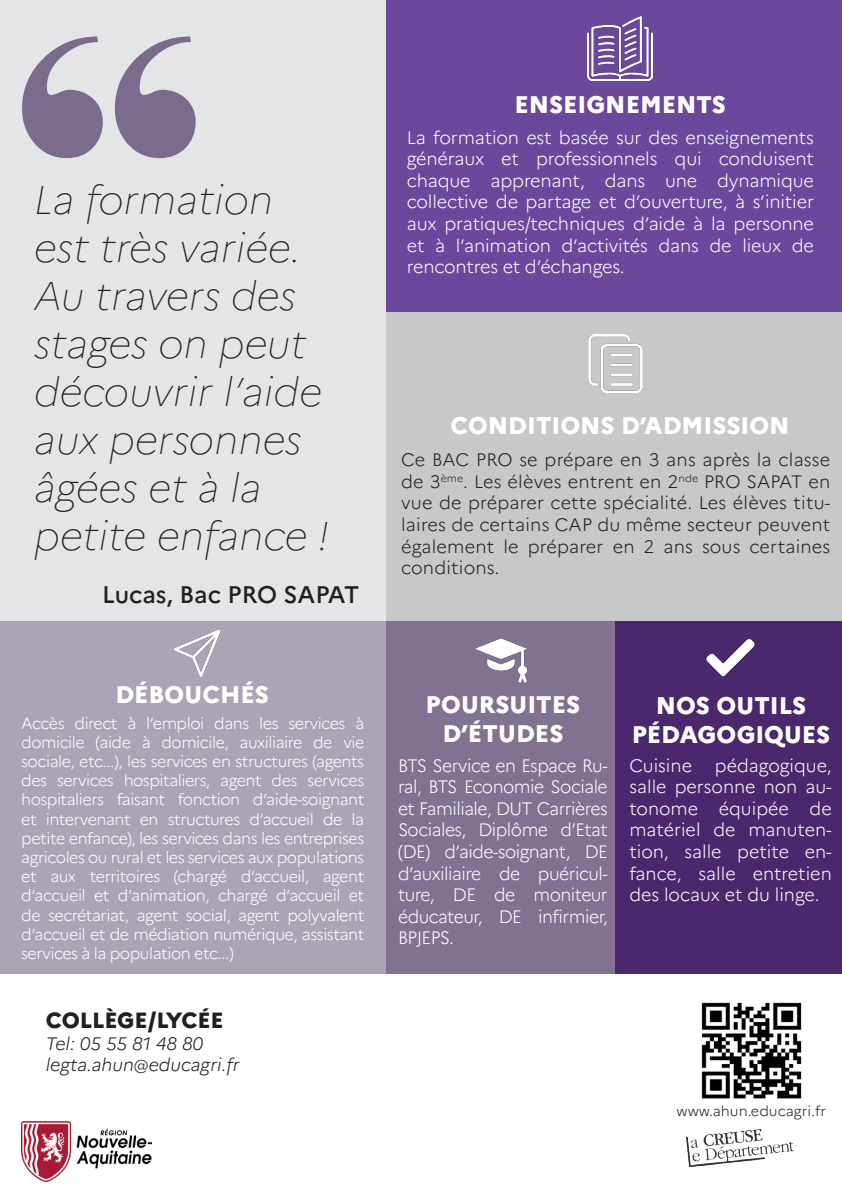
<style>
.page{position:relative;width:842px;height:1191px;background:#fff}
.page>*{position:absolute;margin:0;border:0;box-sizing:border-box;transform-origin:0 0}
.t1{font:400px "Elephant";color:#7b6b8c}
.t2{font:italic 100 40px/48px "Marianne";color:#231f20}
.t3{font:800 24px "Marianne";color:#fff}
.t4{font:500 24px "Marianne";letter-spacing:-.005em;color:#231f20}
.t5{font:800 22px "Marianne";color:#231f20}
.t6{font:300 18px/21.6px "Marianne";letter-spacing:-.01em;color:#fff;text-align:justify}
.t7{font:300 18px/21.6px "Marianne";letter-spacing:.01em;color:#231f20;text-align:justify}
.t8{font:italic 300 18px "Marianne";color:#231f20}
.t9{font:300 16px/19.2px "Marianne";letter-spacing:-.03em;color:#fff;text-align:justify}
.t10{font:300 14px "Marianne";color:#231f20}
</style>
<div class="page">
<div style="left:0;top:0;width:386px;height:622px;background:#e4e5e7"></div>
<div style="left:0;top:621px;width:386px;height:352px;background:#aca4b5"></div>
<div style="left:386px;top:311px;width:456px;height:310px;background:#c7c8ca"></div>
<div style="left:386px;top:0;width:456px;height:311px;background:#6a499d"></div>
<div style="left:386px;top:621px;width:230px;height:352px;background:#817291"></div>
<div style="left:616px;top:621px;width:226px;height:352px;background:#4b286d"></div>
<img style="left:706px;top:639px;width:49px;height:38px">
<img style="left:588px;top:334px;width:55px;height:58px">
<img style="left:475px;top:638px;width:52px;height:45px">
<img style="left:588px;top:16px;width:64px;height:65px">
<img style="left:174px;top:630px;width:47px;height:46px">
<img style="left:701px;top:1002px;width:101px;height:97px">
<img style="left:22px;top:1121px;width:129px;height:60px">
<img style="left:686px;top:1129px;width:107px;height:37px">
<p class="t1" style="left:18px;top:-65px;width:187px">‘‘</p>
<p class="t2" style="left:34px;top:175px;width:241px">La formation</p>
<p class="t2" style="left:34px;top:223px;width:269px">est très variée.</p>
<p class="t2" style="left:34px;top:271px;width:264px">Au travers des</p>
<p class="t2" style="left:34px;top:319px;width:296px">stages on peut découvrir l’aide aux personnes âgées et à la petite enfance !</p>
<p class="t4" style="left:102px;top:580px;width:258px">Lucas, Bac PRO SAPAT</p>
<p class="t3" style="left:115px;top:679px;width:155px">DÉBOUCHÉS</p>
<p class="t9" style="left:21px;top:713px;width:345px">Accès direct à l’emploi dans les services à domicile (aide à domicile, auxiliaire de vie sociale, etc...), les services en structures (agents des services hospitaliers, agent des services hospitaliers faisant fonction d’aide-soignant et intervenant en structures d’accueil de la petite enfance), les services dans les entreprises agricoles ou rural et les services aux populations et aux territoires (chargé d’accueil, agent d’accueil et d’animation, chargé d’accueil et de secrétariat, agent social, agent polyvalent d’accueil et de médiation numérique, assistant services à la population etc...)</p>
<p class="t5" style="left:46px;top:1007px;width:179px">COLLÈGE/LYCÉE</p>
<p class="t8" style="left:46px;top:1032px;width:159px">Tel: 05 55 81 48 80</p>
<p class="t8" style="left:46px;top:1054px;width:195px">legta.ahun@educagri.fr</p>
<p class="t3" style="left:514px;top:90px;width:213px">ENSEIGNEMENTS</p>
<p class="t6" style="left:407px;top:126px;width:409px">La formation est basée sur des enseignements généraux et professionnels qui conduisent chaque apprenant, dans une dynamique collective de partage et d’ouverture, à s’initier aux pratiques/techniques d’aide à la personne et à l’animation d’activités dans de lieux de rencontres et d’échanges.</p>
<p class="t3" style="left:451px;top:410px;width:341px">CONDITIONS D’ADMISSION</p>
<p class="t7" style="left:401px;top:449px;width:431px">Ce BAC PRO se prépare en 3 ans après la classe de 3<sup>ème</sup>. Les élèves entrent en 2<sup>nde</sup> PRO SAPAT en vue de préparer cette spécialité. Les élèves titu&shy;laires de certains CAP du même secteur peuvent également le préparer en 2 ans sous certaines conditions.</p>
<p class="t3" style="left:426px;top:690px;width:156px">POURSUITES</p>
<p class="t3" style="left:442px;top:718px;width:123px">D’ÉTUDES</p>
<p class="t3" style="left:656px;top:691px;width:152px">NOS OUTILS</p>
<p class="t3" style="left:632px;top:719px;width:200px">PÉDAGOGIQUES</p>
<p class="t6" style="left:398px;top:754px;width:211px">BTS Service en Espace Ru&shy;ral, BTS Economie Sociale et Familiale, DUT Carrières Sociales, Diplôme d’Etat (DE) d’aide-soignant, DE d’auxiliaire de puéricul&shy;ture, DE de moniteur éducateur, DE infirmier, BPJEPS.</p>
<p class="t6" style="left:629px;top:754px;width:64px">Cuisine</p>
<p class="t6" style="left:629px;top:754px;width:204px;text-indent:85px">pédagogique, salle personne non au&shy;tonome équipée de matériel de manuten&shy;tion, salle petite en&shy;fance, salle entretien des locaux et du linge.</p>
<p class="t10" style="left:676px;top:1102px;width:151px">www.ahun.educagri.fr</p>
</div>
